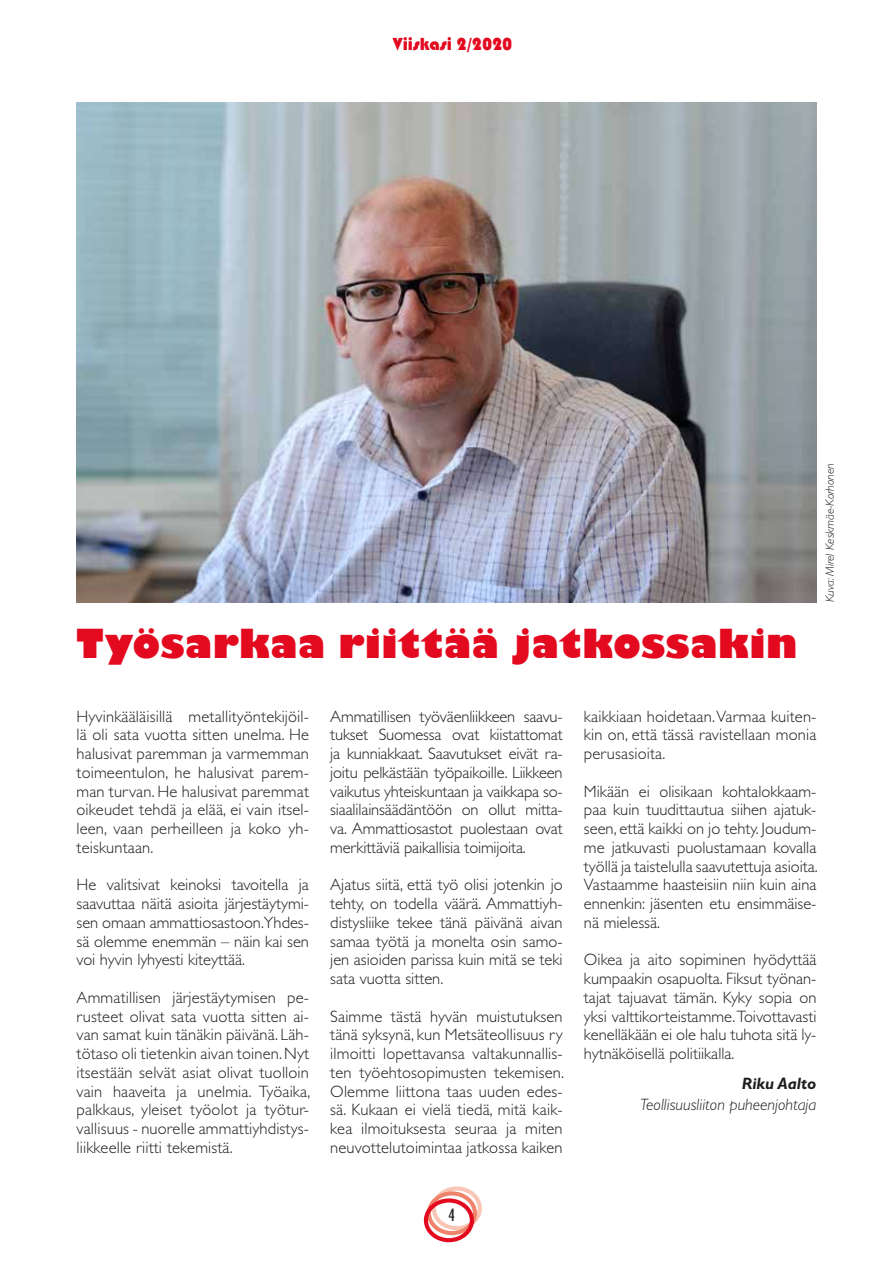
<style>
.page{position:relative;width:893px;height:1263px;background:#fff}
.page>*{position:absolute;margin:0;border:0;box-sizing:border-box;transform-origin:0 0}
.t1{font:800 39px "Gill Sans";letter-spacing:.01em;color:#e30a20}
.t2{font:18px "Bauhaus 93";color:#e30a20}
.t3{font:condensed 18px "Gill Sans";color:#1d1d1b}
.t4{font:300 16.5px/18.8px "Gill Sans";color:#1d1d1b;text-align:justify}
.t5{font:italic 300 16.5px "Gill Sans";color:#1d1d1b}
.t6{font:italic 700 16.5px "Gill Sans";color:#1d1d1b}
.t7{font:italic 300 12px "Gill Sans";color:#1d1d1b}
</style>
<div class="page">
<div style="left:432px;top:1186px;width:50px;height:44px;border:4px solid #f9c5b4;border-radius:50%"></div>
<div style="left:427px;top:1191px;width:50px;height:44px;border:4px solid #f0836b;border-radius:50%"></div>
<div style="left:424px;top:1198px;width:50px;height:44px;border:4px solid #e30a20;border-radius:50%"></div>
<img style="left:77px;top:103px;width:739px;height:499px">
<p class="t2" style="left:393px;top:34px;width:121px">Viiskasi 2/2020</p>
<h1 class="t1" style="left:77px;top:619px;width:722px">Työsarkaa riittää jatkossakin</h1>
<p class="t7" style="left:823px;top:602px;width:140px;rotate:-90deg">Kuva: Mirel Keskmäe-Korhonen</p>
<p class="t4" style="left:77px;top:707px;width:234px">Hyvinkääläisillä metallityöntekijöil&shy;lä oli sata vuotta sitten unelma. He halusivat paremman ja varmemman toimeentulon, he halusivat parem&shy;man turvan. He halusivat paremmat oikeudet tehdä ja elää, ei vain itsel&shy;leen, vaan perheilleen ja koko yh&shy;teiskuntaan.</p>
<p class="t4" style="left:77px;top:876px;width:234px">He valitsivat keinoksi tavoitella ja saavuttaa näitä asioita järjestäytymi&shy;sen omaan ammattiosastoon.Yhdes&shy;sä olemme enemmän – näin kai sen voi hyvin lyhyesti kiteyttää.</p>
<p class="t4" style="left:77px;top:988px;width:235px">Ammatillisen järjestäytymisen pe&shy;rusteet olivat sata vuotta sitten ai&shy;van samat kuin tänäkin päivänä. Läh&shy;tötaso oli tietenkin aivan toinen. Nyt itsestään selvät asiat olivat tuolloin vain haaveita ja unelmia. Työaika, palkkaus, yleiset työolot ja työtur&shy;vallisuus - nuorelle ammattiyhdistys&shy;liikkeelle riitti tekemistä.</p>
<p class="t4" style="left:330px;top:707px;width:234px">Ammatillisen työväenliikkeen saavu&shy;tukset Suomessa ovat kiistattomat ja kunniakkaat. Saavutukset eivät ra&shy;joitu pelkästään työpaikoille. Liikkeen vaikutus yhteiskuntaan ja vaikkapa so&shy;siaalilainsäädäntöön on ollut mitta&shy;va. Ammattiosastot puolestaan ovat merkittäviä paikallisia toimijoita.</p>
<p class="t4" style="left:330px;top:876px;width:234px">Ajatus siitä, että työ olisi jotenkin jo tehty, on todella väärä. Ammattiyh&shy;distysliike tekee tänä päivänä aivan samaa työtä ja monelta osin samo&shy;jen asioiden parissa kuin mitä se teki sata vuotta sitten.</p>
<p class="t4" style="left:330px;top:1007px;width:235px">Saimme tästä hyvän muistutuksen tänä syksynä, kun Metsäteollisuus ry ilmoitti lopettavansa valtakunnallis&shy;ten työehtosopimusten tekemisen.<br>Olemme liittona taas uuden edes&shy;sä. Kukaan ei vielä tiedä, mitä kaik&shy;kea ilmoituksesta seuraa ja miten neuvottelutoimintaa jatkossa kaiken</p>
<p class="t4" style="left:584px;top:707px;width:234px">kaikkiaan hoidetaan. Varmaa kuiten&shy;kin on, että tässä ravistellaan monia perusasioita.</p>
<p class="t4" style="left:584px;top:782px;width:235px">Mikään ei olisikaan kohtalokkaam&shy;paa kuin tuudittautua siihen ajatuk&shy;seen, että kaikki on jo tehty. Joudum&shy;me jatkuvasti puolustamaan kovalla työllä ja taistelulla saavutettuja asioita.<br>Vastaamme haasteisiin niin kuin aina ennenkin: jäsenten etu ensimmäise&shy;nä mielessä.</p>
<p class="t4" style="left:584px;top:951px;width:234px">Oikea ja aito sopiminen hyödyttää kumpaakin osapuolta. Fiksut työnan&shy;tajat tajuavat tämän. Kyky sopia on yksi valttikorteistamme. Toivottavasti kenelläkään ei ole halu tuhota sitä ly&shy;hytnäköisellä politiikalla.</p>
<p class="t6" style="left:742px;top:1073px;width:76px">Riku Aalto</p>
<p class="t5" style="left:640px;top:1095px;width:178px">Teollisuusliiton puheenjohtaja</p>
<p class="t3" style="left:449px;top:1204px;width:8px">4</p>
</div>
